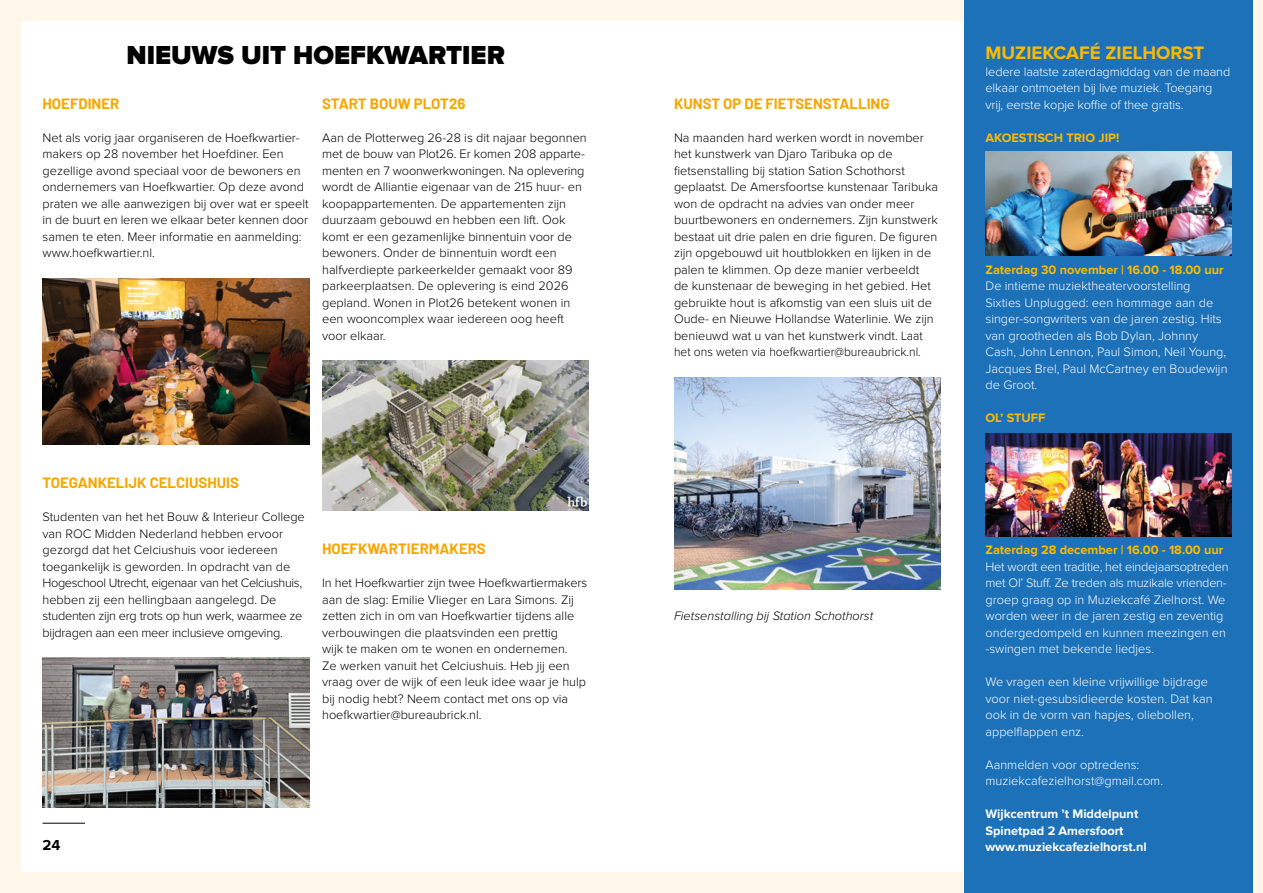
<style>
.page{position:relative;width:1263px;height:893px;background:#fff7ea}
.page>*{position:absolute;margin:0;border:0;box-sizing:border-box;transform-origin:0 0}
.t1{font:900 27px "Proxima Nova";color:#000}
.t2{font:700 18.75px "Proxima Nova";color:#fbba00}
.t3{font:700 15px "Barlow";color:#f7a600}
.t4{font:700 15px "Proxima Nova";color:#000}
.t5{font:300 12.75px/16.5px "Proxima Nova";color:#000}
.t6{font:300 12.75px/16.5px "Proxima Nova";color:#fff}
.t7{font:700 12.75px "Proxima Nova";color:#fbba00}
.t8{font:700 12.75px/16.5px "Proxima Nova";color:#fff}
.t9{font:italic 300 12.75px "Proxima Nova";color:#000}
</style>
<div class="page">
<div style="left:21px;top:21px;width:1231px;height:851px;background:#fff"></div>
<hr style="left:43px;top:823px;width:42px;height:1px;background:#000">
<img style="left:43px;top:278px;width:266px;height:166px">
<img style="left:674px;top:377px;width:267px;height:212px">
<img style="left:43px;top:658px;width:266px;height:150px">
<img style="left:322px;top:361px;width:267px;height:150px">
<div style="left:964px;top:0;width:288px;height:893px;background:#1d71b8"></div>
<img style="left:985px;top:152px;width:246px;height:103px">
<img style="left:985px;top:433px;width:246px;height:104px">
<h1 class="t1" style="left:126px;top:43px;width:380px">NIEUWS UIT HOEFKWARTIER</h1>
<p class="t3" style="left:43px;top:94px;width:78px">HOEFDINER</p>
<p class="t3" style="left:322px;top:94px;width:145px">START BOUW PLOT26</p>
<p class="t5" style="left:43px;top:130px;width:268px">Net als vorig jaar organiseren de Hoefkwartier&shy;makers op 28 november het Hoefdiner. Een gezellige avond speciaal voor de bewoners en ondernemers van Hoefkwartier. Op deze avond praten we alle aanwezigen bij over wat er speelt in de buurt en leren we elkaar beter kennen door samen te eten. Meer informatie en aanmelding: www.hoefkwartier.nl.</p>
<p class="t5" style="left:322px;top:130px;width:266px">Aan de Plotterweg 26-28 is dit najaar begonnen met de bouw van Plot26. Er komen 208 apparte&shy;menten en 7 woonwerkwoningen. Na oplevering wordt de Alliantie eigenaar van de 215 huur- en koopappartementen. De appartementen zijn duurzaam gebouwd en hebben een lift. Ook komt er een gezamenlijke binnentuin voor de bewoners. Onder de binnentuin wordt een halfverdiepte parkeerkelder gemaakt voor 89 parkeerplaatsen. De oplevering is eind 2026 gepland. Wonen in Plot26 betekent wonen in een wooncomplex waar iedereen oog heeft voor elkaar.</p>
<p class="t3" style="left:43px;top:473px;width:198px">TOEGANKELIJK CELCIUSHUIS</p>
<p class="t5" style="left:43px;top:509px;width:264px">Studenten van het het Bouw &amp; Interieur College van ROC Midden Nederland hebben ervoor gezorgd dat het Celciushuis voor iedereen toegankelijk is geworden. In opdracht van de Hogeschool Utrecht, eigenaar van het Celciushuis, hebben zij een hellingbaan aangelegd. De studenten zijn erg trots op hun werk, waarmee ze bijdragen aan een meer inclusieve omgeving.</p>
<p class="t3" style="left:322px;top:539px;width:165px">HOEFKWARTIERMAKERS</p>
<p class="t5" style="left:322px;top:575px;width:267px">In het Hoefkwartier zijn twee Hoefkwartiermakers aan de slag: Emilie Vlieger en Lara Simons. Zij zetten zich in om van Hoefkwartier tijdens alle verbouwingen die plaatsvinden een prettig<br>wijk te maken om te wonen en ondernemen.<br>Ze werken vanuit het Celciushuis. Heb jij een vraag over de wijk of een leuk idee waar je hulp bij nodig hebt? Neem contact met ons op via hoefkwartier@bureaubrick.nl.</p>
<p class="t4" style="left:43px;top:837px;width:19px">24</p>
<p class="t3" style="left:674px;top:94px;width:217px">KUNST OP DE FIETSENSTALLING</p>
<p class="t5" style="left:674px;top:130px;width:266px">Na maanden hard werken wordt in november het kunstwerk van Djaro Taribuka op de fietsenstalling bij station Sation Schothorst geplaatst. De Amersfoortse kunstenaar Taribuka won de opdracht na advies van onder meer buurtbewoners en ondernemers. Zijn kunstwerk bestaat uit drie palen en drie figuren. De figuren zijn opgebouwd uit houtblokken en lijken in de palen te klimmen. Op deze manier verbeeldt<br>de kunstenaar de beweging in het gebied. Het gebruikte hout is afkomstig van een sluis uit de Oude- en Nieuwe Hollandse Waterlinie. We zijn benieuwd wat u van het kunstwerk vindt. Laat het ons weten via hoefkwartier@bureaubrick.nl.</p>
<h2 class="t2" style="left:985px;top:42px;width:220px">MUZIEKCAFÉ ZIELHORST</h2>
<p class="t6" style="left:985px;top:64px;width:246px">Iedere laatste zaterdagmiddag van de maand elkaar ontmoeten bij live muziek. Toegang vrij, eerste kopje koffie of thee gratis.</p>
<p class="t7" style="left:985px;top:130px;width:135px">AKOESTISCH TRIO JIP!</p>
<p class="t7" style="left:985px;top:262px;width:240px">Zaterdag 30 november | 16.00 - 18.00 uur</p>
<p class="t6" style="left:985px;top:278px;width:244px">De intieme muziektheatervoorstelling Sixties Unplugged: een hommage aan de singer-songwriters van de jaren zestig. Hits van grootheden als Bob Dylan, Johnny Cash, John Lennon, Paul Simon, Neil Young, Jacques Brel, Paul McCartney en Boudewijn de Groot.</p>
<p class="t7" style="left:985px;top:410px;width:62px">OL’ STUFF</p>
<p class="t9" style="left:674px;top:610px;width:201px">Fietsenstalling bij Station Schothorst</p>
<p class="t7" style="left:985px;top:542px;width:239px">Zaterdag 28 december | 16.00 - 18.00 uur</p>
<p class="t6" style="left:985px;top:559px;width:245px">Het wordt een traditie, het eindejaarsoptreden met Ol’ Stuff. Ze treden als muzikale vrienden&shy;groep graag op in Muziekcafé Zielhorst. We worden weer in de jaren zestig en zeventig ondergedompeld en kunnen meezingen en -swingen met bekende liedjes.</p>
<p class="t6" style="left:985px;top:674px;width:229px">We vragen een kleine vrijwillige bijdrage voor niet-gesubsidieerde kosten. Dat kan ook in de vorm van hapjes, oliebollen, appelflappen enz.</p>
<p class="t6" style="left:985px;top:757px;width:179px">Aanmelden voor optredens: muziekcafezielhorst@gmail.com.</p>
<p class="t8" style="left:985px;top:806px;width:163px">Wijkcentrum ’t Middelpunt<br>Spinetpad 2 Amersfoort www.muziekcafezielhorst.nl</p>
</div>
